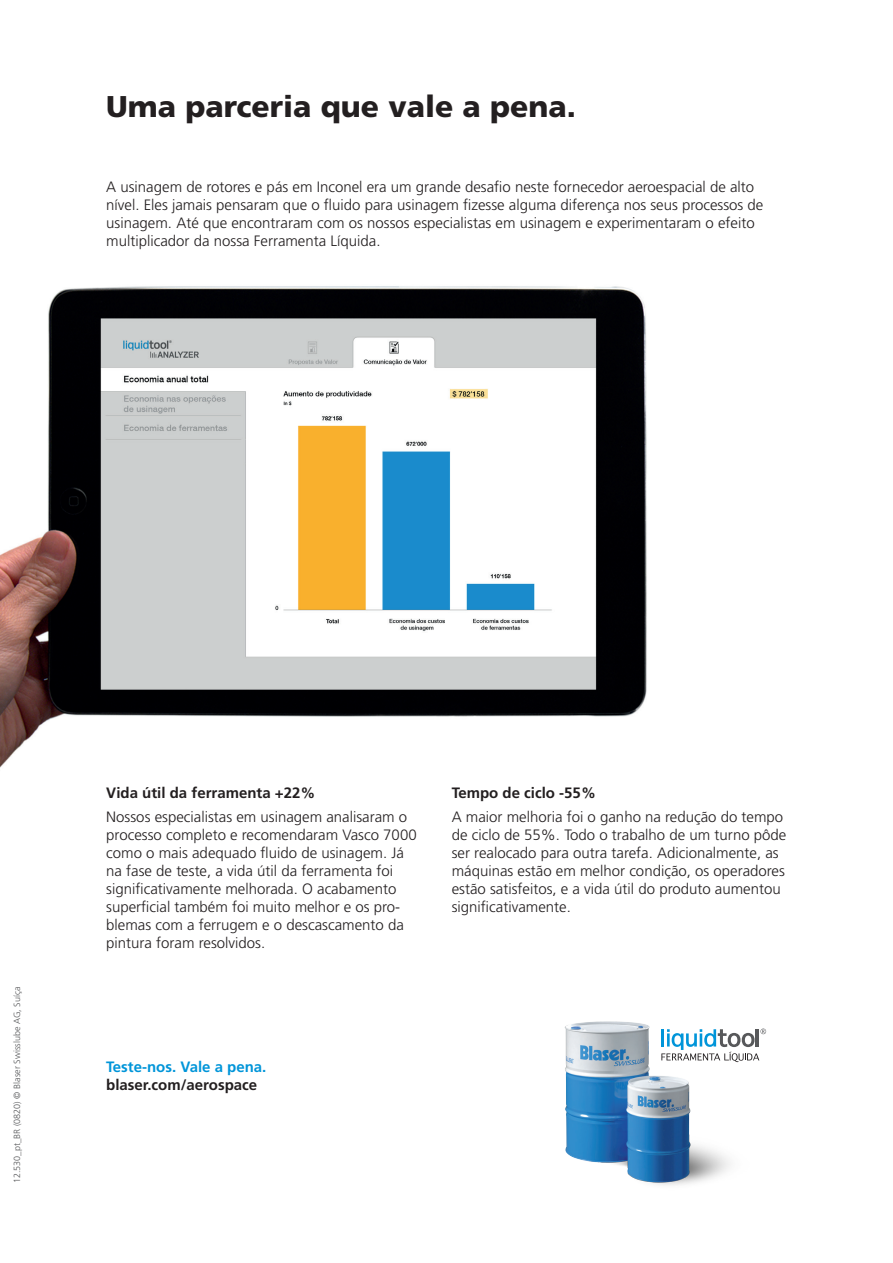
<style>
.page{position:relative;width:893px;height:1263px;background:#fff}
.page>*{position:absolute;margin:0;border:0;box-sizing:border-box;transform-origin:0 0}
.t1{font:900 30px "Frutiger LT Std";color:#231f20}
.t2{font:300 15px/18px "Frutiger LT Std";color:#231f20}
.t3{font:700 15px "Frutiger LT Std";color:#231f20}
.t4{font:700 15px "Frutiger LT Std";color:#0095d9}
.t5{font:300 9px "Frutiger LT Std";color:#57585a}
</style>
<div class="page">
<img style="left:0;top:286px;width:647px;height:482px">
<img style="left:564px;top:1021px;width:174px;height:164px">
<svg style="left:661px;top:1028px;width:105px;height:34px"></svg>
<h1 class="t1" style="left:106px;top:88px;width:471px">Uma parceria que vale a pena.</h1>
<p class="t2" style="left:106px;top:178px;width:659px">A usinagem de rotores e pás em Inconel era um grande desafio neste fornecedor aeroespacial de alto nível. Eles jamais pensaram que o fluido para usinagem fizesse alguma diferença nos seus processos de usinagem. Até que encontraram com os nossos especialistas em usinagem e experimentaram o efeito multiplicador da nossa Ferramenta Líquida.</p>
<p class="t5" style="left:12px;top:1183px;width:198px;rotate:-90deg">12.530_pt_BR (0820) © Blaser Swisslube AG, Suíça</p>
<p class="t3" style="left:106px;top:784px;width:211px">Vida útil da ferramenta +22%</p>
<p class="t2" style="left:106px;top:808px;width:312px">Nossos especialistas em usinagem analisaram o processo completo e recomendaram Vasco 7000 como o mais adequado fluido de usinagem. Já na fase de teste, a vida útil da ferramenta foi significativamente melhorada. O acabamento superficial também foi muito melhor e os pro&shy;blemas com a ferrugem e o descascamento da pintura foram resolvidos.</p>
<p class="t3" style="left:452px;top:784px;width:146px">Tempo de ciclo -55%</p>
<p class="t2" style="left:452px;top:808px;width:336px">A maior melhoria foi o ganho na redução do tempo de ciclo de 55%. Todo o trabalho de um turno pôde ser realocado para outra tarefa. Adicionalmente, as máquinas estão em melhor condição, os operadores estão satisfeitos, e a vida útil do produto aumentou significativamente.</p>
<p class="t4" style="left:106px;top:1058px;width:162px">Teste-nos. Vale a pena.</p>
<p class="t3" style="left:106px;top:1076px;width:152px">blaser.com/aerospace</p>
</div>
